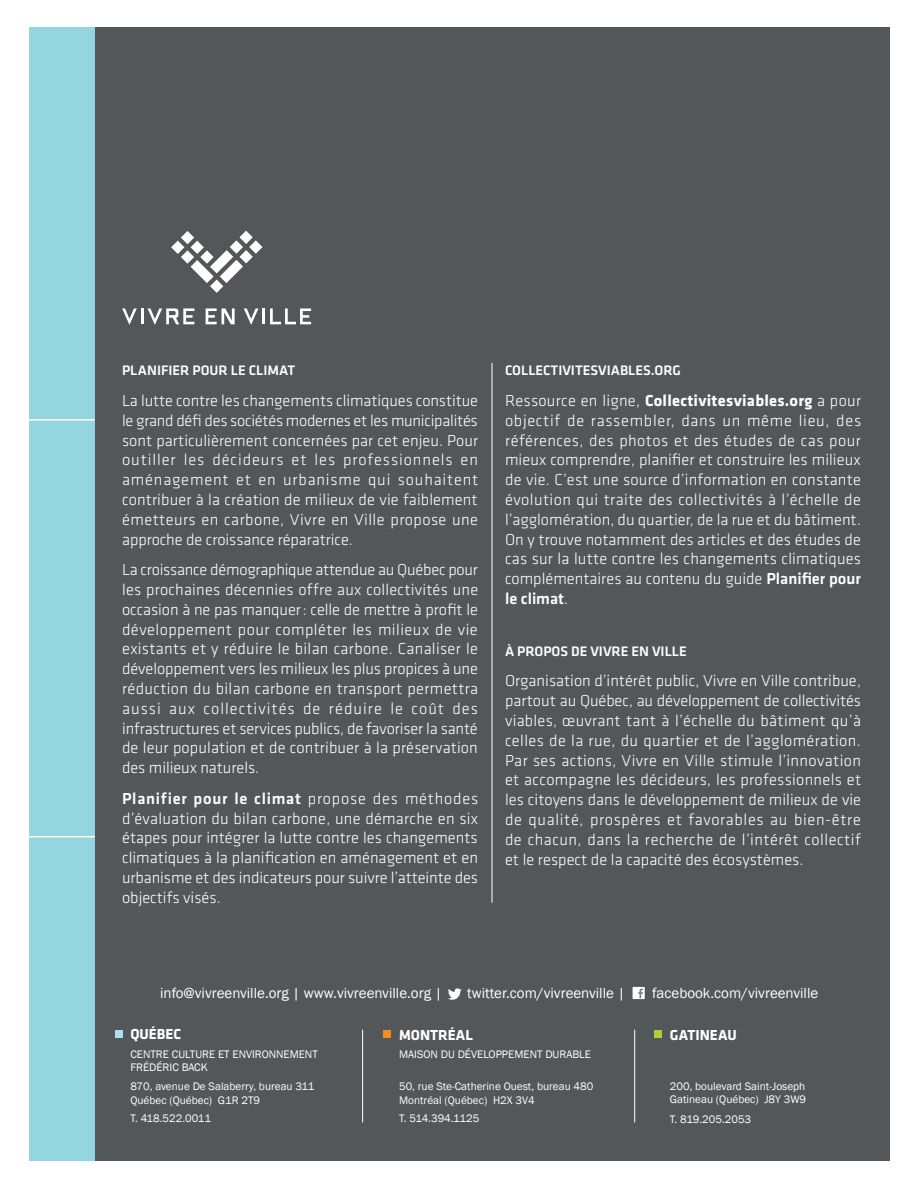
<style>
.page{position:relative;width:918px;height:1188px;background:#fff}
.page>*{position:absolute;margin:0;border:0;box-sizing:border-box;transform-origin:0 0}
.t1{font:300 16.5px/19.8px "Klavika Basic";color:#fff;text-align:justify}
.t2{font:15px "Franklin Gothic";color:#fff}
.t3{font:700 15px "Klavika Basic";color:#fff}
.t4{font:500 14.25px "Klavika Basic";color:#fff}
.t5{font:11.25px/13.5px "Franklin Gothic";color:#fff}
.s1{font-weight:500}
.s2{font-weight:700}
</style>
<div class="page">
<div style="left:94px;top:27px;width:796px;height:1134px;background:#54575a"></div>
<div style="left:29px;top:27px;width:66px;height:1134px;background:#93d6e0"></div>
<hr style="left:29px;top:419px;width:66px;height:2px;background:#fff">
<div style="left:383px;top:1030px;width:7px;height:8px;background:#f68a1f"></div>
<div style="left:115px;top:1030px;width:8px;height:8px;background:#aee0ee"></div>
<div style="left:654px;top:1030px;width:8px;height:8px;background:#acd037"></div>
<hr style="left:362px;top:1030px;width:1px;height:92px;background:#fff">
<hr style="left:634px;top:1030px;width:1px;height:92px;background:#fff">
<svg style="left:448px;top:988px;width:14px;height:12px"></svg>
<div style="left:633px;top:987px;width:12px;height:12px;background:#fff"></div>
<svg style="left:638px;top:989px;width:5px;height:9px"></svg>
<svg style="left:171px;top:231px;width:92px;height:62px"></svg>
<svg style="left:122px;top:308px;width:15px;height:17px"></svg>
<hr style="left:141px;top:308px;width:3px;height:16px;background:#fff">
<svg style="left:148px;top:308px;width:46px;height:17px"></svg>
<svg style="left:244px;top:308px;width:14px;height:17px"></svg>
<hr style="left:262px;top:308px;width:3px;height:16px;background:#fff">
<svg style="left:270px;top:308px;width:41px;height:16px"></svg>
<svg style="left:206px;top:308px;width:29px;height:16px"></svg>
<hr style="left:492px;top:363px;width:1px;height:540px;background:#fff">
<hr style="left:29px;top:836px;width:66px;height:1px;background:#fff">
<p class="t4" style="left:122px;top:361px;width:175px">PLANIFIER POUR LE CLIMAT</p>
<p class="t1" style="left:122px;top:390px;width:358px">La lutte contre les changements climatiques constitue le grand défi des sociétés modernes et les municipalités sont particulièrement concernées par cet enjeu. Pour outiller les décideurs et les professionnels en aménagement et en urbanisme qui souhaitent contribuer à la création de milieux de vie faiblement émetteurs en carbone, Vivre en Ville propose une approche de croissance réparatrice.</p>
<p class="t1" style="left:122px;top:560px;width:358px">La croissance démographique attendue au Québec pour les prochaines décennies offre aux collectivités une occasion à ne pas manquer: celle de mettre à profit le développement pour compléter les milieux de vie existants et y réduire le bilan carbone. Canaliser le développement vers les milieux les plus propices à une réduction du bilan carbone en transport permettra aussi aux collectivités de réduire le coût des infrastructures et services publics, de favoriser la santé de leur population et de contribuer à la préservation des milieux naturels.</p>
<p class="t1" style="left:122px;top:788px;width:358px"><span class="s1">Planifier pour le climat</span> propose des méthodes d’évaluation du bilan carbone, une démarche en six étapes pour intégrer la lutte contre les changements climatiques à la planification en aménagement et en urbanisme et des indicateurs pour suivre l’atteinte des objectifs visés.</p>
<p class="t4" style="left:505px;top:361px;width:177px">COLLECTIVITESVIABLES.ORG</p>
<p class="t1" style="left:505px;top:390px;width:358px">Ressource en ligne, <span class="s2">Collectivitesviables.org</span> a pour objectif de rassembler, dans un même lieu, des références, des photos et des études de cas pour mieux comprendre, planifier et construire les milieux de vie. C’est une source d’information en constante évolution qui traite des collectivités à l’échelle de l’agglomération, du quartier, de la rue et du bâtiment.<br>On y trouve notamment des articles et des études de cas sur la lutte contre les changements climatiques complémentaires au contenu du guide <span class="s1">Planifier pour le climat</span>.</p>
<p class="t4" style="left:505px;top:641px;width:183px">À PROPOS DE VIVRE EN VILLE</p>
<p class="t1" style="left:505px;top:671px;width:358px">Organisation d’intérêt public, Vivre en Ville contribue, partout au Québec, au développement de collectivités viables, œuvrant tant à l’échelle du bâtiment qu’à celles de la rue, du quartier et de l’agglomération.<br>Par ses actions, Vivre en Ville stimule l’innovation et accompagne les décideurs, les professionnels et les citoyens dans le développement de milieux de vie de qualité, prospères et favorables au bien-être de chacun, dans la recherche de l’intérêt collectif et le respect de la capacité des écosystèmes.</p>
<p class="t2" style="left:160px;top:984px;width:284px">info@vivreenville.org | www.vivreenville.org |</p>
<p class="t2" style="left:467px;top:984px;width:159px">twitter.com/vivreenville |</p>
<p class="t2" style="left:652px;top:984px;width:168px">facebook.com/vivreenville</p>
<p class="t3" style="left:130px;top:1023px;width:52px">QUÉBEC</p>
<p class="t5" style="left:130px;top:1047px;width:189px">CENTRE CULTURE ET ENVIRONNEMENT<br>FRÉDÉRIC BACK</p>
<p class="t5" style="left:130px;top:1080px;width:186px">870, avenue De Salaberry, bureau 311<br>Québec (Québec) G1R 2T9</p>
<p class="t5" style="left:130px;top:1112px;width:82px">T. 418.522.0011</p>
<p class="t3" style="left:399px;top:1025px;width:75px">MONTRÉAL</p>
<p class="t5" style="left:399px;top:1048px;width:193px">MAISON DU DÉVELOPPEMENT DURABLE</p>
<p class="t5" style="left:399px;top:1080px;width:196px">50, rue Ste-Catherine Ouest, bureau 480<br>Montréal (Québec) H2X 3V4</p>
<p class="t5" style="left:399px;top:1112px;width:82px">T. 514.394.1125</p>
<p class="t3" style="left:670px;top:1024px;width:68px">GATINEAU</p>
<p class="t5" style="left:670px;top:1079px;width:138px">200, boulevard Saint-Joseph<br>Gatineau (Québec) J8Y 3W9</p>
<p class="t5" style="left:670px;top:1112px;width:83px">T. 819.205.2053</p>
</div>
